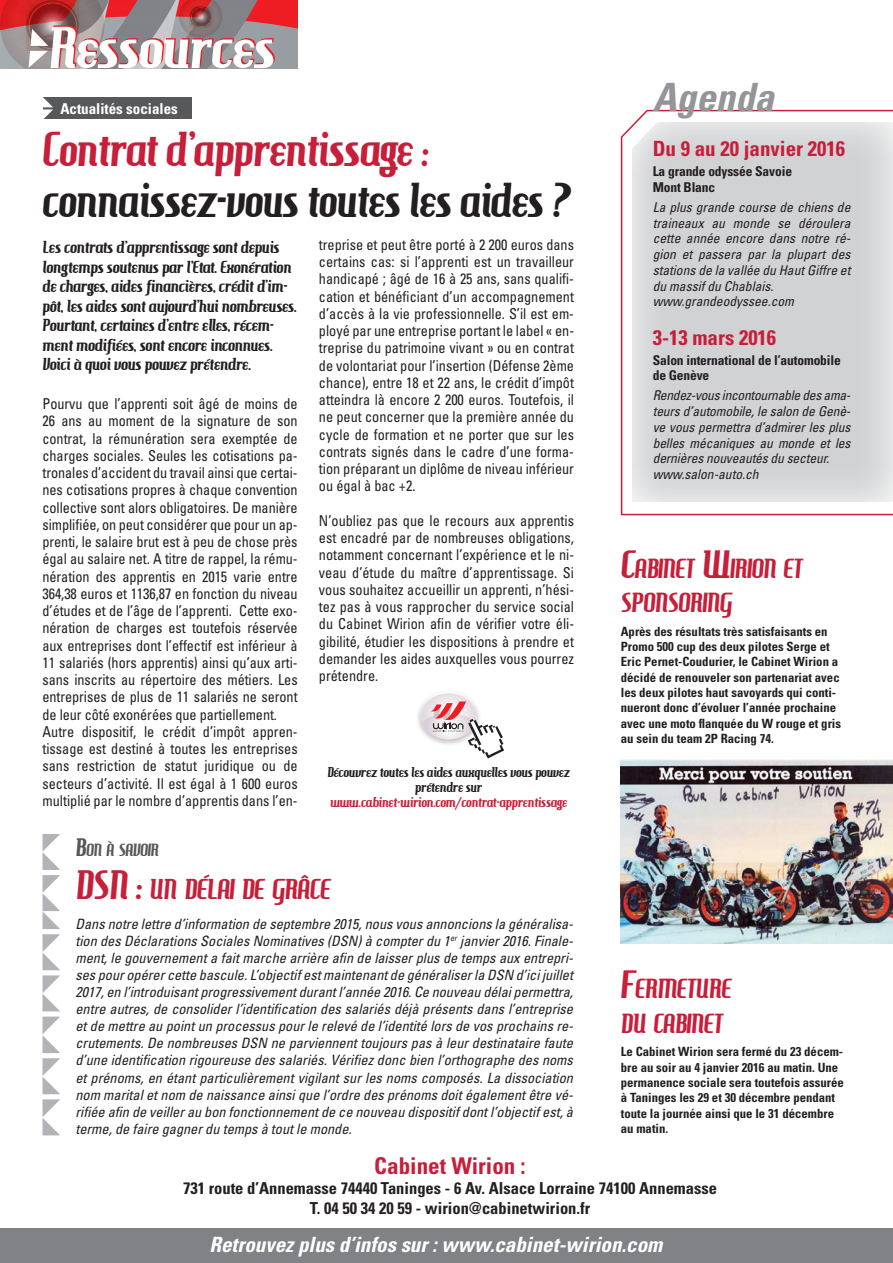
<style>
.page{position:relative;width:893px;height:1263px;background:#fff}
.page>*{position:absolute;margin:0;border:0;box-sizing:border-box;transform-origin:0 0}
.t1{font:46.5px "Hamburger Heaven";color:#231f20;scale:.94 1}
.t2{font:46.5px "Hamburger Heaven";color:#c71f3a;scale:.94 1}
.t3{font:italic 700 condensed 39px "Univers";color:#939598}
.t4{font:27.3px "Hamburger Heaven";color:#c71f3a}
.t5{font:26.25px/34.5px "Hamburger Heaven";color:#c71f3a}
.t6{font:700 condensed 23.1px "Univers";color:#c71f3a}
.t7{font:italic 700 condensed 21px "Univers";color:#fff}
.t8{font:700 condensed 21px "Univers";color:#c71f3a}
.t9{font:16.8px "Hamburger Heaven";color:#57585a}
.t10{font:16.5px/19.5px "Hamburger Heaven";color:#231f20}
.t11{font:700 condensed 16.5px/19.8px "Univers";color:#231f20;text-align:center}
.t12{font:condensed 15px/17.2px "Univers";letter-spacing:-.005em;color:#231f20;text-align:justify;scale:.95 1}
.t13{font:700 condensed 15px "Univers";color:#fff}
.t14{font:italic condensed 14.25px/17.1px "Univers";color:#231f20;text-align:justify}
.t15{font:italic condensed 13.5px/15.8px "Univers";color:#231f20}
.t16{font:700 condensed 13.5px/15.8px "Univers";letter-spacing:-.01em;color:#231f20}
.t17{font:13.5px/15px "Hamburger Heaven";color:#231f20;text-align:center}
.t18{font:13.5px "Hamburger Heaven";color:#c71f3a}
.t19{font:700 condensed 12.75px/15.3px "Univers";color:#231f20}
.s1{font-size:24px}
.s2{font-size:39px}
.s3{font-size:37.5px}
</style>
<div class="page">
<svg style="left:0;top:0;width:297px;height:68px"></svg>
<div style="left:0;top:1229px;width:893px;height:34px;background:#808285"></div>
<img style="left:621px;top:760px;width:272px;height:184px">
<svg style="left:620px;top:109px;width:273px;height:407px;background:#d8d8d9"></svg>
<svg style="left:43px;top:834px;width:17px;height:301px"></svg>
<div style="left:43px;top:97px;width:148px;height:22px;background:#57585a"></div>
<svg style="left:43px;top:97px;width:10px;height:22px"></svg>
<img style="left:418px;top:709px;width:2px;height:19px">
<svg style="left:420px;top:692px;width:84px;height:66px"></svg>
<p class="t13" style="left:60px;top:100px;width:119px">Actualités sociales</p>
<h1 class="t2" style="left:43px;top:122px;width:412px">Contrat d’apprentissage :</h1>
<h1 class="t1" style="left:43px;top:173px;width:563px">connaissez-vous toutes les aides ?</h1>
<p class="t10" style="left:43px;top:238px;width:256px">Les contrats d’apprentissage sont depuis longtemps soutenus par l’Etat. Exonération de charges, aides financières, crédit d’im&shy;pôt, les aides sont aujourd’hui nombreuses.<br>Pourtant, certaines d’entre elles, récem&shy;ment modifiées, sont encore inconnues.<br>Voici à quoi vous pouvez prétendre.</p>
<p class="t12" style="left:43px;top:395px;width:270px;text-align:left">Pourvu que l’apprenti soit âgé de moins de 26 ans au moment de la signature de son contrat, la rémunération sera exemptée de charges sociales. Seules les cotisations pa&shy;tronales d’accident du travail ainsi que certai&shy;nes cotisations propres à chaque convention collective sont alors obligatoires. De manière simplifiée, on peut considérer que pour un ap&shy;prenti, le salaire brut est à peu de chose près égal au salaire net. A titre de rappel, la rému&shy;nération des apprentis en 2015 varie entre 364,38 euros et 1136,87 en fonction du niveau d’études et de l’âge de l’apprenti. Cette exo&shy;nération de charges est toutefois réservée aux entreprises dont l’effectif est inférieur à 11 salariés (hors apprentis) ainsi qu’aux arti&shy;sans inscrits au répertoire des métiers. Les entreprises de plus de 11 salariés ne seront de leur côté exonérées que partiellement.<br>Autre dispositif, le crédit d’impôt appren&shy;tissage est destiné à toutes les entreprises sans restriction de statut juridique ou de secteurs d’activité. Il est égal à 1 600 euros multiplié par le nombre d’apprentis dans l’en-</p>
<p class="t12" style="left:319px;top:236px;width:270px">treprise et peut être porté à 2 200 euros dans certains cas: si l’apprenti est un travailleur handicapé ; âgé de 16 à 25 ans, sans qualifi&shy;cation et bénéficiant d’un accompagnement d’accès à la vie professionnelle. S’il est em&shy;ployé par une entreprise portant le label « en&shy;treprise du patrimoine vivant » ou en contrat de volontariat pour l’insertion (Défense 2ème chance), entre 18 et 22 ans, le crédit d’impôt atteindra là encore 2 200 euros. Toutefois, il ne peut concerner que la première année du cycle de formation et ne porter que sur les contrats signés dans le cadre d’une forma&shy;tion préparant un diplôme de niveau inférieur ou égal à bac +2.</p>
<p class="t12" style="left:319px;top:512px;width:270px">N’oubliez pas que le recours aux apprentis est encadré par de nombreuses obligations, notamment concernant l’expérience et le ni&shy;veau d’étude du maître d’apprentissage. Si vous souhaitez accueillir un apprenti, n’hési&shy;tez pas à vous rapprocher du service social du Cabinet Wirion afin de vérifier votre éli&shy;gibilité, étudier les dispositions à prendre et demander les aides auxquelles vous pourrez prétendre.</p>
<p class="t17" style="left:327px;top:765px;width:244px">Découvrez toutes les aides auxquelles vous pouvez prétendre sur</p>
<p class="t18" style="left:330px;top:794px;width:239px">www.cabinet-wirion.com/contrat-apprentissage</p>
<p class="t9" style="left:75px;top:840px;width:85px"><span class="s1">B</span>ON À SAVOIR</p>
<h3 class="t4" style="left:75px;top:873px;width:256px"><span class="s2">DSN :</span> UN DÉLAI DE GRÂCE</h3>
<p class="t14" style="left:75px;top:915px;width:499px">Dans notre lettre d’information de septembre 2015, nous vous annoncions la généralisa&shy;tion des Déclarations Sociales Nominatives (DSN) à compter du 1<sup>er</sup> janvier 2016. Finale&shy;ment, le gouvernement a fait marche arrière afin de laisser plus de temps aux entrepri&shy;ses pour opérer cette bascule. L’objectif est maintenant de généraliser la DSN d’ici juillet 2017, en l’introduisant progressivement durant l’année 2016. Ce nouveau délai permettra, entre autres, de consolider l’identification des salariés déjà présents dans l’entreprise et de mettre au point un processus pour le relevé de l’identité lors de vos prochains re&shy;crutements. De nombreuses DSN ne parviennent toujours pas à leur destinataire faute d’une identification rigoureuse des salariés. Vérifiez donc bien l’orthographe des noms et prénoms, en étant particulièrement vigilant sur les noms composés. La dissociation nom marital et nom de naissance ainsi que l’ordre des prénoms doit également être vé&shy;rifiée afin de veiller au bon fonctionnement de ce nouveau dispositif dont l’objectif est, à terme, de faire gagner du temps à tout le monde.</p>
<h2 class="t3" style="left:653px;top:73px;width:123px">Agenda</h2>
<h3 class="t8" style="left:653px;top:136px;width:194px">Du 9 au 20 janvier 2016</h3>
<p class="t16" style="left:653px;top:163px;width:141px">La grande odyssée Savoie<br>Mont Blanc</p>
<p class="t15" style="left:653px;top:199px;width:199px">La plus grande course de chiens de traineaux au monde se déroulera cette année encore dans notre ré&shy;gion et passera par la plupart des stations de la vallée du Haut Giffre et du massif du Chablais. www.grandeodyssee.com</p>
<h3 class="t8" style="left:653px;top:324px;width:125px">3-13 mars 2016</h3>
<p class="t16" style="left:653px;top:352px;width:190px">Salon international de l’automobile de Genève</p>
<p class="t15" style="left:653px;top:387px;width:199px">Rendez-vous incontournable des ama&shy;teurs d’automobile, le salon de Genè&shy;ve vous permettra d’admirer les plus belles mécaniques au monde et les dernières nouveautés du secteur. www.salon-auto.ch</p>
<h3 class="t5" style="left:621px;top:551px;width:183px"><span class="s3">C</span>ABINET <span class="s3">W</span>IRION ET<br>SPONSORING</h3>
<p class="t19" style="left:621px;top:624px;width:222px">Après des résultats très satisfaisants en Promo 500 cup des deux pilotes Serge et Eric Pernet-Coudurier, le Cabinet Wirion a décidé de renouveler son partenariat avec les deux pilotes haut savoyards qui conti&shy;nueront donc d’évoluer l’année prochaine avec une moto flanquée du W rouge et gris au sein du team 2P Racing 74.</p>
<h3 class="t5" style="left:621px;top:972px;width:112px"><span class="s3">F</span>ERMETURE<br>DU CABINET</h3>
<p class="t19" style="left:621px;top:1044px;width:225px">Le Cabinet Wirion sera fermé du 23 décem&shy;bre au soir au 4 janvier 2016 au matin. Une permanence sociale sera toutefois assurée à Taninges les 29 et 30 décembre pendant toute la journée ainsi que le 31 décembre au matin.</p>
<h3 class="t6" style="left:374px;top:1151px;width:153px">Cabinet Wirion :</h3>
<p class="t11" style="left:183px;top:1178px;width:535px">731 route d’Annemasse 74440 Taninges - 6 Av. Alsace Lorraine 74100 Annemasse<br>T. 04 50 34 20 59 - wirion@cabinetwirion.fr</p>
<h3 class="t7" style="left:209px;top:1231px;width:455px">Retrouvez plus d’infos sur : www.cabinet-wirion.com</h3>
</div>
